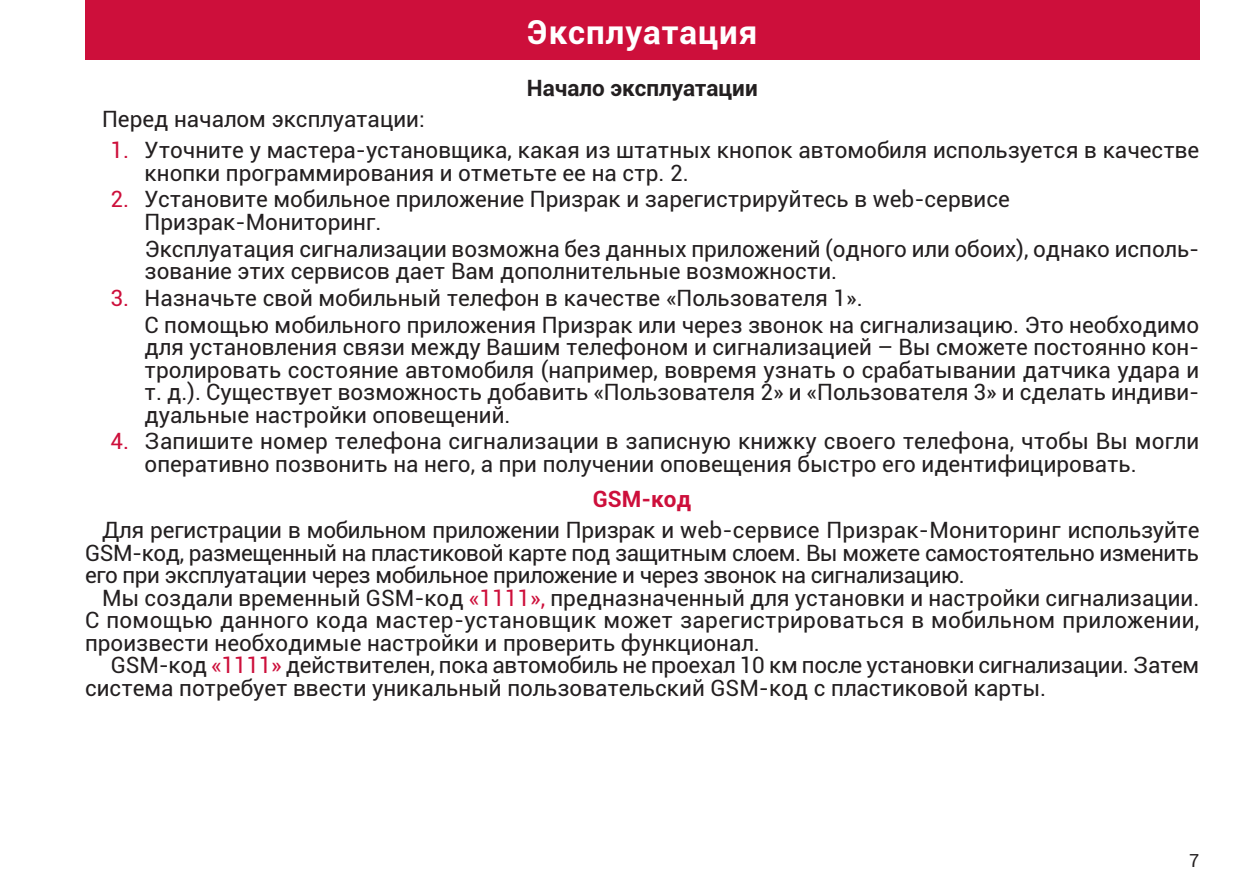
<style>
.page{position:relative;width:1259px;height:893px;background:#fff}
.page>*{position:absolute;margin:0;border:0;box-sizing:border-box;transform-origin:0 0}
.Оглавление__главы__f{font:700 33px "Roboto";letter-spacing:.03em;color:#fff}
.Буллиты___уровень_1{font:22.5px/22.5px "Roboto";color:#231f20}
.Основной_текст{font:22.5px/22.5px "Roboto";letter-spacing:-.01em;color:#231f20;text-align:justify}
.Оглавление__заголовк{font:700 22.5px "Roboto";color:#231f20}
.Заголовки{font:700 22.5px "Roboto";color:#cd0f3b}
.t1{font:18px "Roboto";color:#231f20}
.s1{color:#cd0f3b}
</style>
<div class="page">
<div style="left:85px;top:0;width:1114px;height:60px;background:#cd0f3b"></div>
<p class="Оглавление__главы__f" style="left:527px;top:9px;width:232px">Эксплуатация</p>
<p class="Оглавление__заголовк" style="left:527px;top:72px;width:232px">Начало эксплуатации</p>
<p class="Основной_текст" style="left:102px;top:106px;width:324px">Перед началом эксплуатации:</p>
<p class="Буллиты___уровень_1" style="left:145px;top:138px;width:1056px;text-indent:-34px"><span class="s1">1.</span> Уточните у мастера-установщика, какая из штатных кнопок автомобиля используется в качестве кнопки программирования и отметьте ее на стр. 2.</p>
<p class="Буллиты___уровень_1" style="left:145px;top:187px;width:867px;text-indent:-34px"><span class="s1">2.</span> Установите мобильное приложение Призрак и зарегистрируйтесь в web-сервисе<br>Призрак-Мониторинг.</p>
<p class="Буллиты___уровень_1" style="left:145px;top:236px;width:1056px">Эксплуатация сигнализации возможна без данных приложений (одного или обоих), однако исполь&shy;зование этих сервисов дает Вам дополнительные возможности.</p>
<p class="Буллиты___уровень_1" style="left:111px;top:286px;width:754px"><span class="s1">3.</span> Назначьте свой мобильный телефон в качестве «Пользователя 1».</p>
<p class="Буллиты___уровень_1" style="left:145px;top:312px;width:1056px;text-align:justify">С помощью мобильного приложения Призрак или через звонок на сигнализацию. Это необходимо для установления связи между Вашим телефоном и сигнализацией – Вы сможете постоянно кон&shy;тролировать состояние автомобиля (например, вовремя узнать о срабатывании датчика удара и т. д.). Существует возможность добавить «Пользователя 2» и «Пользователя 3» и сделать индиви&shy;дуальные настройки оповещений.</p>
<p class="Буллиты___уровень_1" style="left:145px;top:429px;width:1056px;text-indent:-34px"><span class="s1">4.</span> Запишите номер телефона сигнализации в записную книжку своего телефона, чтобы Вы могли оперативно позвонить на него, а при получении оповещения быстро его идентифицировать.</p>
<p class="Заголовки" style="left:593px;top:483px;width:100px">GSM-код</p>
<p class="Основной_текст" style="left:85px;top:518px;width:1116px;text-indent:17px">Для регистрации в мобильном приложении Призрак и web-сервисе Призрак-Мониторинг используйте GSM-код, размещенный на пластиковой карте под защитным слоем. Вы можете самостоятельно изменить его при эксплуатации через мобильное приложение и через звонок на сигнализацию.</p>
<p class="Основной_текст" style="left:85px;top:585px;width:1116px;text-indent:17px">Мы создали временный GSM-код <span class="s1">«1111»,</span> предназначенный для установки и настройки сигнализации.<br>С помощью данного кода мастер-установщик может зарегистрироваться в мобильном приложении, произвести необходимые настройки и проверить функционал.</p>
<p class="Основной_текст" style="left:85px;top:653px;width:1115px;text-indent:26px">GSM-код <span class="s1">«1111»</span> действителен, пока автомобиль не проехал 10 км после установки сигнализации. Затем система потребует ввести уникальный пользовательский GSM-код с пластиковой карты.</p>
<p class="t1" style="left:1189px;top:848px;width:12px">7</p>
</div>
